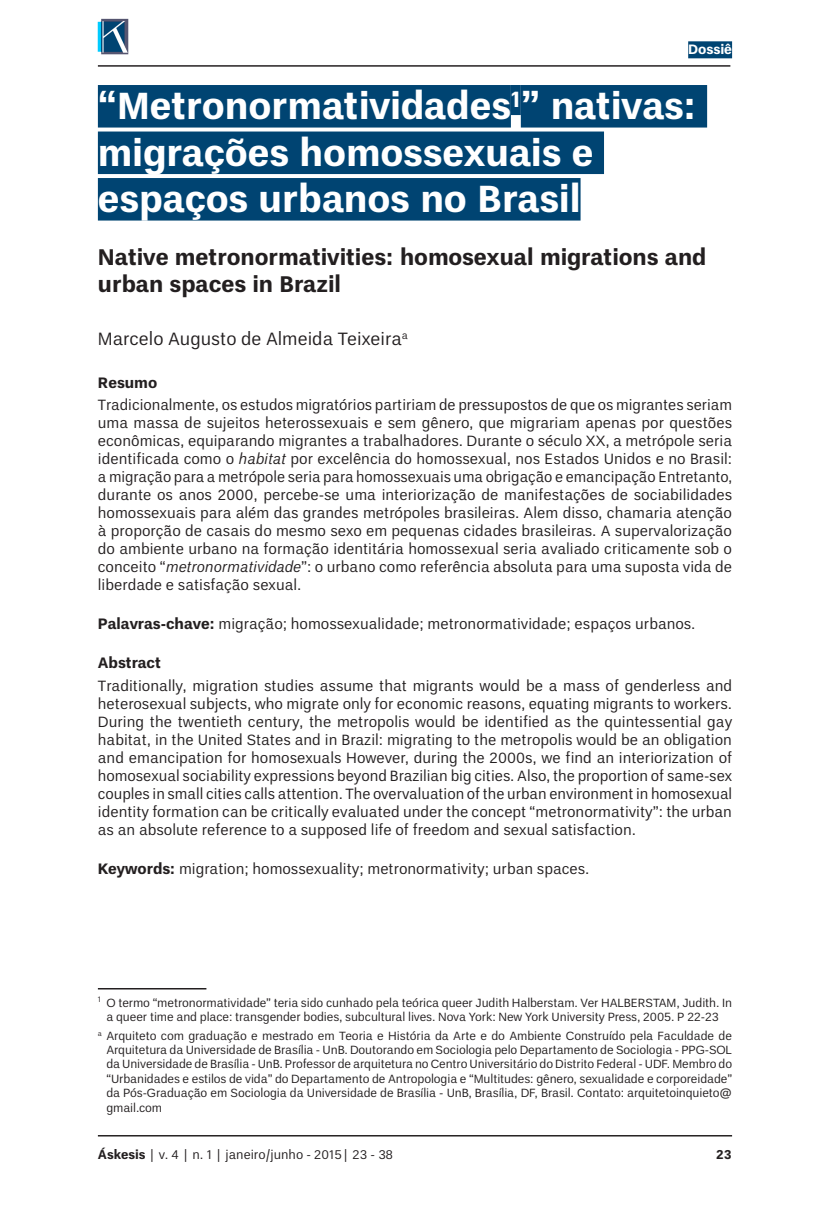
<style>
.page{position:relative;width:830px;height:1212px;background:#fff}
.page>*{position:absolute;margin:0;border:0;box-sizing:border-box;transform-origin:0 0}
.ArticleTitle{font:700 37.5px/46.5px "Un B Pro";color:#fff}
.ArticleTitle-Trans1{font:700 22.5px/27px "Un B Pro";color:#231f20}
.Authors{font:18px "Un B Pro";color:#231f20}
.Abstract{font:15px/18px "Un B Pro";color:#231f20;text-align:justify}
.Abstract-Trans1{font:15px/18px "Un B Pro";color:#231f20;text-align:justify}
.Keywords{font:15px "Un B Pro";color:#231f20}
.Keywords-Trans1{font:15px "Un B Pro";color:#231f20}
.AbstractTitle-Trans1{font:700 15px "Un B Pro";color:#231f20}
.AbstractTitle{font:700 15px "Un B Pro";color:#231f20}
.ArticleTypeAlt{font:700 13.5px "Un B Pro";color:#fff}
.pubNameFooter{font:12.75px "Un B Pro";color:#231f20}
.pubNameFooter-2{font:700 12.75px "Un B Pro";color:#231f20}
.AffiliationsAlt{font:12px/14.4px "Un B Pro";letter-spacing:-.01em;color:#231f20;text-align:justify}
.Affiliations{font:12px/14.4px "Un B Pro";letter-spacing:-.01em;color:#231f20;text-align:center}
.s1{font-style:italic}
.s2{font-weight:700}
</style>
<div class="page">
<hr style="left:98px;top:65px;width:632px;height:2px;background:#231f20">
<img style="left:98px;top:19px;width:30px;height:35px">
<hr style="left:98px;top:1135px;width:633px;height:1px;background:#231f20">
<div style="left:98px;top:85px;width:412px;height:43px;background:#004472"></div>
<div style="left:510px;top:73px;width:10px;height:42px;background:#004472"></div>
<div style="left:520px;top:85px;width:186px;height:43px;background:#004472"></div>
<div style="left:98px;top:132px;width:505px;height:42px;background:#004472"></div>
<div style="left:98px;top:178px;width:482px;height:43px;background:#004472"></div>
<hr style="left:98px;top:988px;width:108px;height:1px;background:#231f20">
<div style="left:480px;top:71px;width:86px;height:14px;background:#fff"></div>
<div style="left:687px;top:41px;width:44px;height:17px;background:#004472"></div>
<p class="ArticleTypeAlt" style="left:687px;top:42px;width:45px">Dossiê</p>
<p class="ArticleTitle" style="left:98px;top:83px;width:600px">“Metronormatividades<sup>1</sup>” nativas: migrações homossexuais e espaços urbanos no Brasil</p>
<p class="ArticleTitle-Trans1" style="left:98px;top:243px;width:609px">Native metronormativities: homosexual migrations and urban spaces in Brazil</p>
<p class="Authors" style="left:98px;top:328px;width:311px">Marcelo Augusto de Almeida Teixeira<sup>a</sup></p>
<p class="AbstractTitle" style="left:98px;top:374px;width:61px">Resumo</p>
<p class="Abstract" style="left:98px;top:396px;width:635px">Tradicionalmente, os estudos migratórios partiriam de pressupostos de que os migrantes seriam uma massa de sujeitos heterossexuais e sem gênero, que migrariam apenas por questões econômicas, equiparando migrantes a trabalhadores. Durante o século XX, a metrópole seria identificada como o <span class="s1">habitat</span> por excelência do homossexual, nos Estados Unidos e no Brasil: a migração para a metrópole seria para homossexuais uma obrigação e emancipação Entretanto, durante os anos 2000, percebe-se uma interiorização de manifestações de sociabilidades homossexuais para além das grandes metrópoles brasileiras. Alem disso, chamaria atenção à proporção de casais do mesmo sexo em pequenas cidades brasileiras. A supervalorização do ambiente urbano na formação identitária homossexual seria avaliado criticamente sob o conceito “<span class="s1">metronormatividade</span>”: o urbano como referência absoluta para uma suposta vida de liberdade e satisfação sexual.</p>
<p class="Keywords" style="left:98px;top:615px;width:598px"><span class="s2">Palavras-chave:</span> migração; homossexualidade; metronormatividade; espaços urbanos.</p>
<p class="AbstractTitle-Trans1" style="left:98px;top:654px;width:65px">Abstract</p>
<p class="Abstract-Trans1" style="left:98px;top:676px;width:635px">Traditionally, migration studies assume that migrants would be a mass of genderless and heterosexual subjects, who migrate only for economic reasons, equating migrants to workers.<br>During the twentieth century, the metropolis would be identified as the quintessential gay habitat, in the United States and in Brazil: migrating to the metropolis would be an obligation and emancipation for homosexuals However, during the 2000s, we find an interiorization of homosexual sociability expressions beyond Brazilian big cities. Also, the proportion of same-sex couples in small cities calls attention. The overvaluation of the urban environment in homosexual identity formation can be critically evaluated under the concept “metronormativity”: the urban as an absolute reference to a supposed life of freedom and sexual satisfaction.</p>
<p class="Keywords-Trans1" style="left:98px;top:860px;width:493px"><span class="s2">Keywords:</span> migration; homossexuality; metronormativity; urban spaces.</p>
<p class="Affiliations" style="left:98px;top:995px;width:635px"><sup>1</sup> O termo “metronormatividade” teria sido cunhado pela teórica queer Judith Halberstam. Ver HALBERSTAM, Judith. In a queer time and place: transgender bodies, subcultural lives. Nova York: New York University Press, 2005. P 22-23</p>
<p class="AffiliationsAlt" style="left:106px;top:1028px;width:627px;text-indent:-9px"><sup>a</sup> Arquiteto com graduação e mestrado em Teoria e História da Arte e do Ambiente Construído pela Faculdade de Arquitetura da Universidade de Brasília - UnB. Doutorando em Sociologia pelo Departamento de Sociologia - PPG-SOL da Universidade de Brasília - UnB. Professor de arquitetura no Centro Universitário do Distrito Federal - UDF. Membro do “Urbanidades e estilos de vida” do Departamento de Antropologia e “Multitudes: gênero, sexualidade e corporeidade” da Pós-Graduação em Sociologia da Universidade de Brasília - UnB, Brasília, DF, Brasil. Contato: arquitetoinquieto@ gmail.com</p>
<p class="pubNameFooter" style="left:98px;top:1147px;width:296px"><span class="s2">Áskesis</span> | v. 4 | n. 1 | janeiro/junho - 2015| 23 - 38</p>
<p class="pubNameFooter-2" style="left:715px;top:1147px;width:17px">23</p>
</div>
